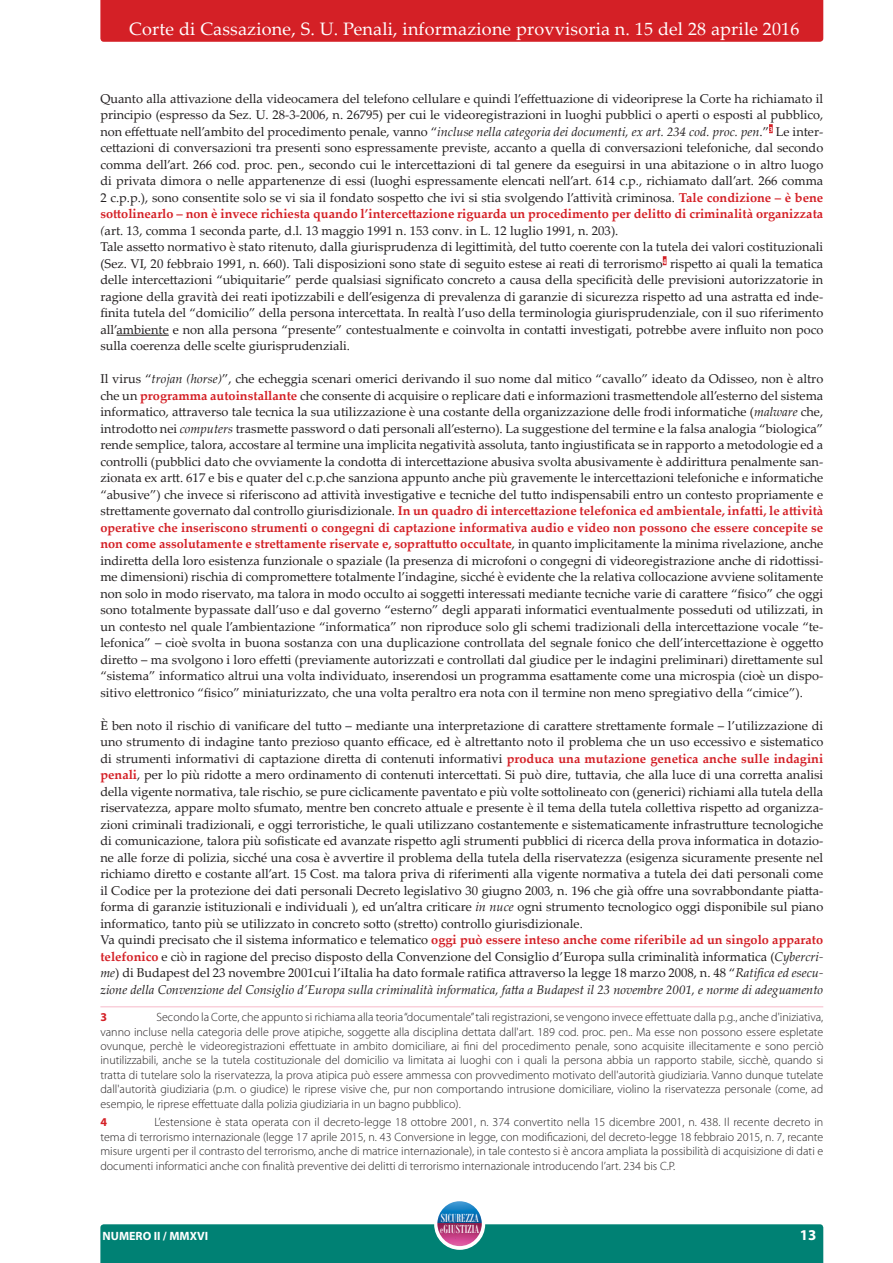
<style>
.page{position:relative;width:893px;height:1263px;background:#fff}
.page>*{position:absolute;margin:0;border:0;box-sizing:border-box;transform-origin:0 0}
.t1{font:18px "Palatino Linotype";letter-spacing:.01em;color:#fff}
.t2{font:700 15px "Myriad Pro";color:#fff}
.t3{font:12.75px/16.5px "Palatino Linotype";color:#231f20}
.t4{font:12.6px "Bodoni MT Condensed";letter-spacing:.01em;color:#fff}
.t5{font:12.6px "Bodoni MT Condensed";letter-spacing:.01em;color:#fff}
.t6{font:300 12px/14.4px "Myriad Pro";color:#231f20;text-align:justify}
.t7{font:700 12px "Myriad Pro";color:#fff}
.t8{font:700 12px "Myriad Pro";color:#d42026}
.s1{font-style:italic}
.s2{font-weight:700;color:#d42026}
.s3{font-size:10.05px}
</style>
<div class="page">
<div style="left:434px;top:1199px;width:51px;height:51px;border:2px solid #fff;border-radius:50%"></div>
<img style="left:437px;top:1201px;width:45px;height:23px">
<div style="left:100px;top:1224px;width:723px;height:39px;background:#008174"></div>
<svg style="left:769px;top:124px;width:4px;height:9px"></svg>
<svg style="left:663px;top:256px;width:3px;height:9px"></svg>
<hr style="left:117px;top:335px;width:52px;height:1px;background:#231f20">
<hr style="left:100px;top:1006px;width:723px;height:1px;background:#f7b9ca">
<div style="left:100px;top:0;width:723px;height:42px;background:#d42026"></div>
<h1 class="t1" style="left:129px;top:16px;width:672px">Corte di Cassazione, S. U. Penali, informazione provvisoria n. 15 del 28 aprile 2016</h1>
<p class="t3" style="left:100px;top:90px;width:724px">Quanto alla attivazione della videocamera del telefono cellulare e quindi l’effettuazione di videoriprese la Corte ha richiamato il principio (espresso da Sez. U. 28-3-2006, n. 26795) per cui le videoregistrazioni in luoghi pubblici o aperti o esposti al pubblico, non effettuate nell’ambito del procedimento penale, vanno “<span class="s1">incluse nella categoria dei documenti, ex art. 234 cod. proc. pen</span>.”<sup>3</sup> Le inter&shy;cettazioni di conversazioni tra presenti sono espressamente previste, accanto a quella di conversazioni telefoniche, dal secondo comma dell’art. 266 cod. proc. pen., secondo cui le intercettazioni di tal genere da eseguirsi in una abitazione o in altro luogo di privata dimora o nelle appartenenze di essi (luoghi espressamente elencati nell’art. 614 c.p., richiamato dall’art. 266 comma 2 c.p.p.), sono consentite solo se vi sia il fondato sospetto che ivi si stia svolgendo l’attività criminosa. <span class="s2">Tale condizione – è bene sottolinearlo – non è invece richiesta quando l’intercettazione riguarda un procedimento per delitto di criminalità organizzata </span><span class="s1">(</span>art. 13, comma 1 seconda parte, d.l. 13 maggio 1991 n. 153 conv. in L. 12 luglio 1991, n. 203).<br>Tale assetto normativo è stato ritenuto, dalla giurisprudenza di legittimità, del tutto coerente con la tutela dei valori costituzionali (Sez. VI, 20 febbraio 1991, n. 660). Tali disposizioni sono state di seguito estese ai reati di terrorismo<sup>4</sup> rispetto ai quali la tematica delle intercettazioni “ubiquitarie” perde qualsiasi significato concreto a causa della specificità delle previsioni autorizzatorie in ragione della gravità dei reati ipotizzabili e dell’esigenza di prevalenza di garanzie di sicurezza rispetto ad una astratta ed inde&shy;finita tutela del “domicilio” della persona intercettata. In realtà l’uso della terminologia giurisprudenziale, con il suo riferimento all’ambiente e non alla persona “presente” contestualmente e coinvolta in contatti investigati, potrebbe avere influito non poco sulla coerenza delle scelte giurisprudenziali.</p>
<p class="t3" style="left:100px;top:370px;width:724px;text-align:justify">Il virus “<span class="s1">trojan (horse)</span>”, che echeggia scenari omerici derivando il suo nome dal mitico “cavallo” ideato da Odisseo, non è altro che un <span class="s2">programma autoinstallante</span> che consente di acquisire o replicare dati e informazioni trasmettendole all’esterno del sistema informatico, attraverso tale tecnica la sua utilizzazione è una costante della organizzazione delle frodi informatiche (<span class="s1">malware</span> che, introdotto nei <span class="s1">computers</span> trasmette password o dati personali all’esterno). La suggestione del termine e la falsa analogia “biologica” rende semplice, talora, accostare al termine una implicita negatività assoluta, tanto ingiustificata se in rapporto a metodologie ed a controlli (pubblici dato che ovviamente la condotta di intercettazione abusiva svolta abusivamente è addirittura penalmente san&shy;zionata ex artt. 617 e bis e quater del c.p.che sanziona appunto anche più gravemente le intercettazioni telefoniche e informatiche “abusive”) che invece si riferiscono ad attività investigative e tecniche del tutto indispensabili entro un contesto propriamente e strettamente governato dal controllo giurisdizionale. <span class="s2">In un quadro di intercettazione telefonica ed ambientale, infatti, le attività operative che inseriscono strumenti o congegni di captazione informativa audio e video non possono che essere concepite se non come assolutamente e strettamente riservate e, soprattutto occultate</span>, in quanto implicitamente la minima rivelazione, anche indiretta della loro esistenza funzionale o spaziale (la presenza di microfoni o congegni di videoregistrazione anche di ridottissi&shy;me dimensioni) rischia di compromettere totalmente l’indagine, sicché è evidente che la relativa collocazione avviene solitamente non solo in modo riservato, ma talora in modo occulto ai soggetti interessati mediante tecniche varie di carattere “fisico” che oggi sono totalmente bypassate dall’uso e dal governo “esterno” degli apparati informatici eventualmente posseduti od utilizzati, in un contesto nel quale l’ambientazione “informatica” non riproduce solo gli schemi tradizionali della intercettazione vocale “te&shy;lefonica” – cioè svolta in buona sostanza con una duplicazione controllata del segnale fonico che dell’intercettazione è oggetto diretto – ma svolgono i loro effetti (previamente autorizzati e controllati dal giudice per le indagini preliminari) direttamente sul “sistema” informatico altrui una volta individuato, inserendosi un programma esattamente come una microspia (cioè un dispo&shy;sitivo elettronico “fisico” miniaturizzato, che una volta peraltro era nota con il termine non meno spregiativo della “cimice”).</p>
<p class="t3" style="left:100px;top:717px;width:724px">È ben noto il rischio di vanificare del tutto – mediante una interpretazione di carattere strettamente formale – l’utilizzazione di uno strumento di indagine tanto prezioso quanto efficace, ed è altrettanto noto il problema che un uso eccessivo e sistematico di strumenti informativi di captazione diretta di contenuti informativi <span class="s2">produca una mutazione genetica anche sulle indagini penali</span>, per lo più ridotte a mero ordinamento di contenuti intercettati. Si può dire, tuttavia, che alla luce di una corretta analisi della vigente normativa, tale rischio, se pure ciclicamente paventato e più volte sottolineato con (generici) richiami alla tutela della riservatezza, appare molto sfumato, mentre ben concreto attuale e presente è il tema della tutela collettiva rispetto ad organizza&shy;zioni criminali tradizionali, e oggi terroristiche, le quali utilizzano costantemente e sistematicamente infrastrutture tecnologiche di comunicazione, talora più sofisticate ed avanzate rispetto agli strumenti pubblici di ricerca della prova informatica in dotazio&shy;ne alle forze di polizia, sicché una cosa è avvertire il problema della tutela della riservatezza (esigenza sicuramente presente nel richiamo diretto e costante all’art. 15 Cost. ma talora priva di riferimenti alla vigente normativa a tutela dei dati personali come il Codice per la protezione dei dati personali Decreto legislativo 30 giugno 2003, n. 196 che già offre una sovrabbondante piatta&shy;forma di garanzie istituzionali e individuali ), ed un’altra criticare <span class="s1">in nuce</span> ogni strumento tecnologico oggi disponibile sul piano informatico, tanto più se utilizzato in concreto sotto (stretto) controllo giurisdizionale.<br>Va quindi precisato che il sistema informatico e telematico <span class="s2">oggi può essere inteso anche come riferibile ad un singolo apparato telefonico</span> e ciò in ragione del preciso disposto della Convenzione del Consiglio d’Europa sulla criminalità informatica (<span class="s1">Cybercri&shy;me</span>) di Budapest del 23 novembre 2001cui l’iItalia ha dato formale ratifica attraverso la legge 18 marzo 2008, n. 48 “<span class="s1">Ratifica ed esecu&shy;zione della Convenzione del Consiglio d’Europa sulla criminalità informatica, fatta a Budapest il 23 novembre 2001, e norme di adeguamento</span></p>
<p class="t8" style="left:100px;top:1009px;width:8px">3</p>
<p class="t6" style="left:100px;top:1010px;width:724px;text-indent:56px">Secondo la Corte, che appunto si richiama alla teoria “documentale” tali registrazioni, se vengono invece effettuate dalla p.g., anche d'iniziativa, vanno incluse nella categoria delle prove atipiche, soggette alla disciplina dettata dall'art. 189 cod. proc. pen.. Ma esse non possono essere espletate ovunque, perchè le videoregistrazioni effettuate in ambito domiciliare, ai fini del procedimento penale, sono acquisite illecitamente e sono perciò inutilizzabili, anche se la tutela costituzionale del domicilio va limitata ai luoghi con i quali la persona abbia un rapporto stabile, sicchè, quando si tratta di tutelare solo la riservatezza, la prova atipica può essere ammessa con provvedimento motivato dell'autorità giudiziaria. Vanno dunque tutelate dall'autorità giudiziaria (p.m. o giudice) le riprese visive che, pur non comportando intrusione domiciliare, violino la riservatezza personale (come, ad esempio, le riprese effettuate dalla polizia giudiziaria in un bagno pubblico).</p>
<p class="t8" style="left:100px;top:1114px;width:8px">4</p>
<p class="t6" style="left:100px;top:1115px;width:724px;text-indent:54px">L’estensione è stata operata con il decreto-legge 18 ottobre 2001, n. 374 convertito nella 15 dicembre 2001, n. 438. Il recente decreto in tema di terrorismo internazionale (legge 17 aprile 2015, n. 43 Conversione in legge, con modificazioni, del decreto-legge 18 febbraio 2015, n. 7, recante misure urgenti per il contrasto del terrorismo, anche di matrice internazionale), in tale contesto si è ancora ampliata la possibilità di acquisizione di dati e documenti informatici anche con finalità preventive dei delitti di terrorismo internazionale introducendo l’art. 234 bis C.P.</p>
<p class="t7" style="left:103px;top:1228px;width:107px">NUMERO II / MMXVI</p>
<p class="t5" style="left:441px;top:1210px;width:40px">SICUREZZA</p>
<p class="t4" style="left:440px;top:1221px;width:41px"><span class="s3">e</span>GIUSTIZIA</p>
<p class="t2" style="left:800px;top:1225px;width:18px">13</p>
</div>
